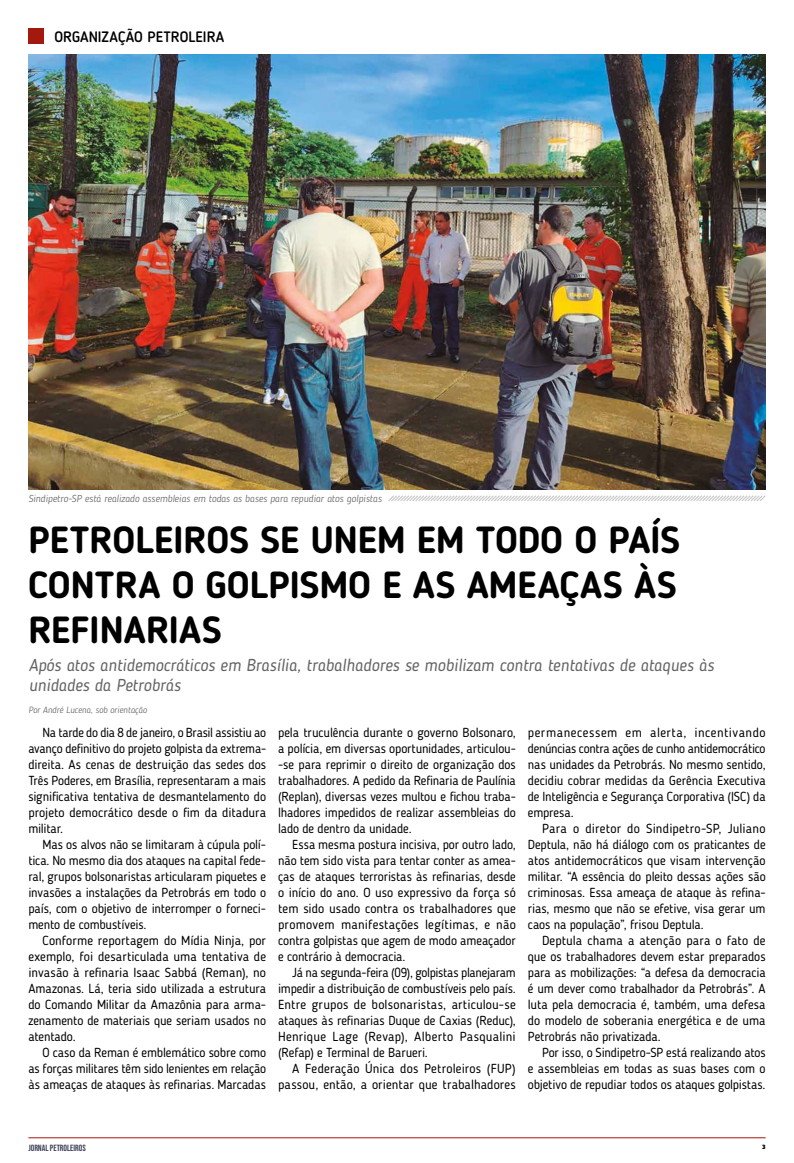
<style>
.page{position:relative;width:794px;height:1163px;background:#fff}
.page>*{position:absolute;margin:0;border:0;box-sizing:border-box;transform-origin:0 0}
.t1{font:700 37.5px/45px "Blogger Sans";color:#000;text-align:justify}
.t2{font:italic 17.1px/20.6px "Blogger Sans";color:#646363}
.t3{font:500 15px "Blogger Sans";color:#000}
.t4{font:13px/16px "Blogger Sans";letter-spacing:-.005em;color:#000;text-align:justify}
.t5{font:italic 300 10px "Blogger Sans";color:#646363}
.t6{font:italic 300 9px "Blogger Sans";letter-spacing:-.005em;color:#646363}
.t7{font:9px "Bebas Neue";color:#3b4056}
.t8{font:900 6px "Roihu";color:#000}
</style>
<div class="page">
<img style="left:29px;top:55px;width:736px;height:434px">
<div style="left:29px;top:28px;width:15px;height:15px;background:#a4190d"></div>
<svg style="left:388px;top:495px;width:378px;height:6px"></svg>
<hr style="left:28px;top:1137px;width:737px;height:1px;background:#a4190d">
<p class="t3" style="left:54px;top:28px;width:171px">ORGANIZAÇÃO PETROLEIRA</p>
<p class="t5" style="left:28px;top:492px;width:355px">Sindipetro-SP está realizado assembleias em todas as bases para repudiar atos golpistas</p>
<h1 class="t1" style="left:28px;top:517px;width:653px">PETROLEIROS SE UNEM EM TODO O PAÍS CONTRA O GOLPISMO E AS AMEAÇAS ÀS REFINARIAS</h1>
<h2 class="t2" style="left:29px;top:654px;width:687px">Após atos antidemocráticos em Brasília, trabalhadores se mobilizam contra tentativas de ataques às unidades da Petrobrás</h2>
<p class="t6" style="left:28px;top:704px;width:120px">Por André Lucena, sob orientação</p>
<p class="t4" style="left:28px;top:723px;width:239px;text-indent:14px">Na tarde do dia 8 de janeiro, o Brasil assistiu ao avanço definitivo do projeto golpista da extrema&shy;direita. As cenas de destruição das sedes dos Três Poderes, em Brasília, representaram a mais significativa tentativa de desmantelamento do projeto democrático desde o fim da ditadura militar.</p>
<p class="t4" style="left:28px;top:835px;width:239px;text-indent:14px">Mas os alvos não se limitaram à cúpula polí&shy;tica. No mesmo dia dos ataques na capital fede&shy;ral, grupos bolsonaristas articularam piquetes e invasões a instalações da Petrobrás em todo o país, com o objetivo de interromper o forneci&shy;mento de combustíveis.</p>
<p class="t4" style="left:28px;top:931px;width:239px;text-indent:14px">Conforme reportagem do Mídia Ninja, por exemplo, foi desarticulada uma tentativa de invasão à refinaria Isaac Sabbá (Reman), no Amazonas. Lá, teria sido utilizada a estrutura do Comando Militar da Amazônia para arma&shy;zenamento de materiais que seriam usados no atentado.</p>
<p class="t4" style="left:28px;top:1043px;width:239px;text-indent:14px">O caso da Reman é emblemático sobre como as forças militares têm sido lenientes em relação às ameaças de ataques às refinarias. Marcadas</p>
<p class="t4" style="left:278px;top:723px;width:239px">pela truculência durante o governo Bolsonaro, a polícia, em diversas oportunidades, articulou--se para reprimir o direito de organização dos trabalhadores. A pedido da Refinaria de Paulínia (Replan), diversas vezes multou e fichou traba&shy;lhadores impedidos de realizar assembleias do lado de dentro da unidade.</p>
<p class="t4" style="left:278px;top:835px;width:239px;text-indent:14px">Essa mesma postura incisiva, por outro lado, não tem sido vista para tentar conter as amea&shy;ças de ataques terroristas às refinarias, desde o início do ano. O uso expressivo da força só tem sido usado contra os trabalhadores que promovem manifestações legítimas, e não contra golpistas que agem de modo ameaçador e contrário à democracia.</p>
<p class="t4" style="left:278px;top:963px;width:239px;text-indent:14px">Já na segunda-feira (09), golpistas planejaram impedir a distribuição de combustíveis pelo país.<br>Entre grupos de bolsonaristas, articulou-se ataques às refinarias Duque de Caxias (Reduc), Henrique Lage (Revap), Alberto Pasqualini (Refap) e Terminal de Barueri.</p>
<p class="t4" style="left:278px;top:1059px;width:239px;text-align:right">A Federação Única dos Petroleiros (FUP) passou, então, a orientar que trabalhadores</p>
<p class="t4" style="left:528px;top:723px;width:239px">permanecessem em alerta, incentivando denúncias contra ações de cunho antidemocrático nas unidades da Petrobrás. No mesmo sentido, decidiu cobrar medidas da Gerência Executiva de Inteligência e Segurança Corporativa (ISC) da empresa.</p>
<p class="t4" style="left:528px;top:819px;width:239px;text-indent:14px">Para o diretor do Sindipetro-SP, Juliano Deptula, não há diálogo com os praticantes de atos antidemocráticos que visam intervenção militar. “A essência do pleito dessas ações são criminosas. Essa ameaça de ataque às refina&shy;rias, mesmo que não se efetive, visa gerar um caos na população”, frisou Deptula.</p>
<p class="t4" style="left:528px;top:931px;width:239px;text-indent:14px">Deptula chama a atenção para o fato de que os trabalhadores devem estar preparados para as mobilizações: “a defesa da democracia é um dever como trabalhador da Petrobrás”. A luta pela democracia é, também, uma defesa do modelo de soberania energética e de uma Petrobrás não privatizada.</p>
<p class="t4" style="left:528px;top:1043px;width:239px;text-indent:14px">Por isso, o Sindipetro-SP está realizando atos e assembleias em todas as suas bases com o objetivo de repudiar todos os ataques golpistas.</p>
<p class="t7" style="left:28px;top:1142px;width:59px">JORNAL PETROLEIROS</p>
<p class="t8" style="left:762px;top:1143px;width:5px">3</p>
</div>
